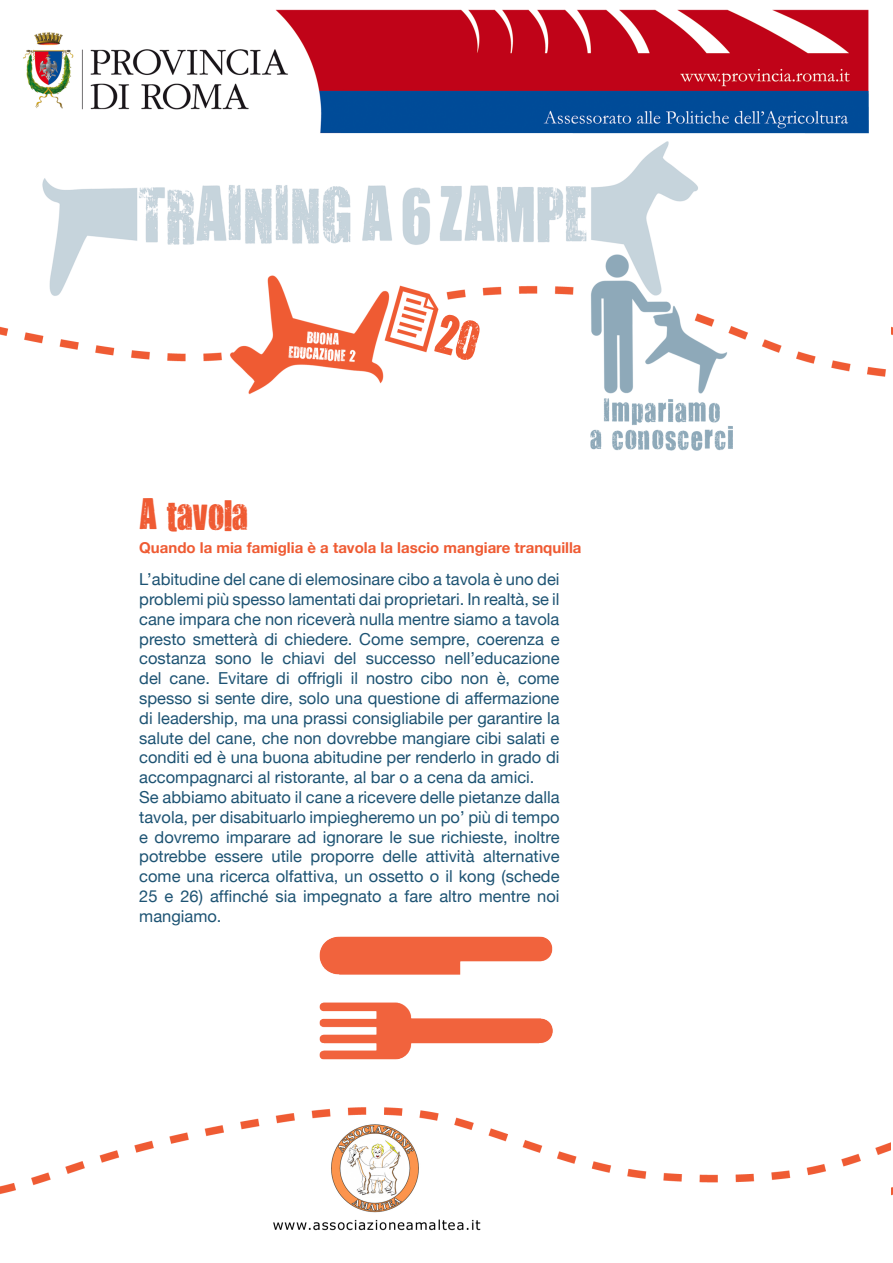
<style>
.page{position:relative;width:893px;height:1263px;background:#fff}
.page>*{position:absolute;margin:0;border:0;box-sizing:border-box;transform-origin:0 0}
.t1{font:36px "You Are Loved";color:#ef5b33}
.t2{font:16.5px/19.8px "Helvetica Neue";color:#1d5373}
.t3{font:700 15px "Helvetica Neue";color:#ef5b33}
</style>
<div class="page">
<img style="left:0;top:9px;width:893px;height:1222px">
<img style="left:312px;top:936px;width:245px;height:124px">
<svg style="left:434px;top:313px;width:48px;height:49px"></svg>
<h1 class="t1" style="left:139px;top:490px;width:110px">A tavola</h1>
<p class="t3" style="left:139px;top:538px;width:444px">Quando la mia famiglia è a tavola la lascio mangiare tranquilla</p>
<p class="t2" style="left:139px;top:569px;width:422px">L’abitudine del cane di elemosinare cibo a tavola è uno dei problemi più spesso lamentati dai proprietari. In realtà, se il cane impara che non riceverà nulla mentre siamo a tavola presto smetterà di chiedere. Come sempre, coerenza e costanza sono le chiavi del successo nell’educazione del cane. Evitare di offrigli il nostro cibo non è, come spesso si sente dire, solo una questione di affermazione di leadership, ma una prassi consigliabile per garantire la salute del cane, che non dovrebbe mangiare cibi salati e conditi ed è una buona abitudine per renderlo in grado di accompagnarci al ristorante, al bar o a cena da amici.<br>Se abbiamo abituato il cane a ricevere delle pietanze dalla tavola, per disabituarlo impiegheremo un po’ più di tempo e dovremo imparare ad ignorare le sue richieste, inoltre potrebbe essere utile proporre delle attività alternative come una ricerca olfattiva, un ossetto o il kong (schede 25 e 26) affinché sia impegnato a fare altro mentre noi mangiamo.</p>
</div>
